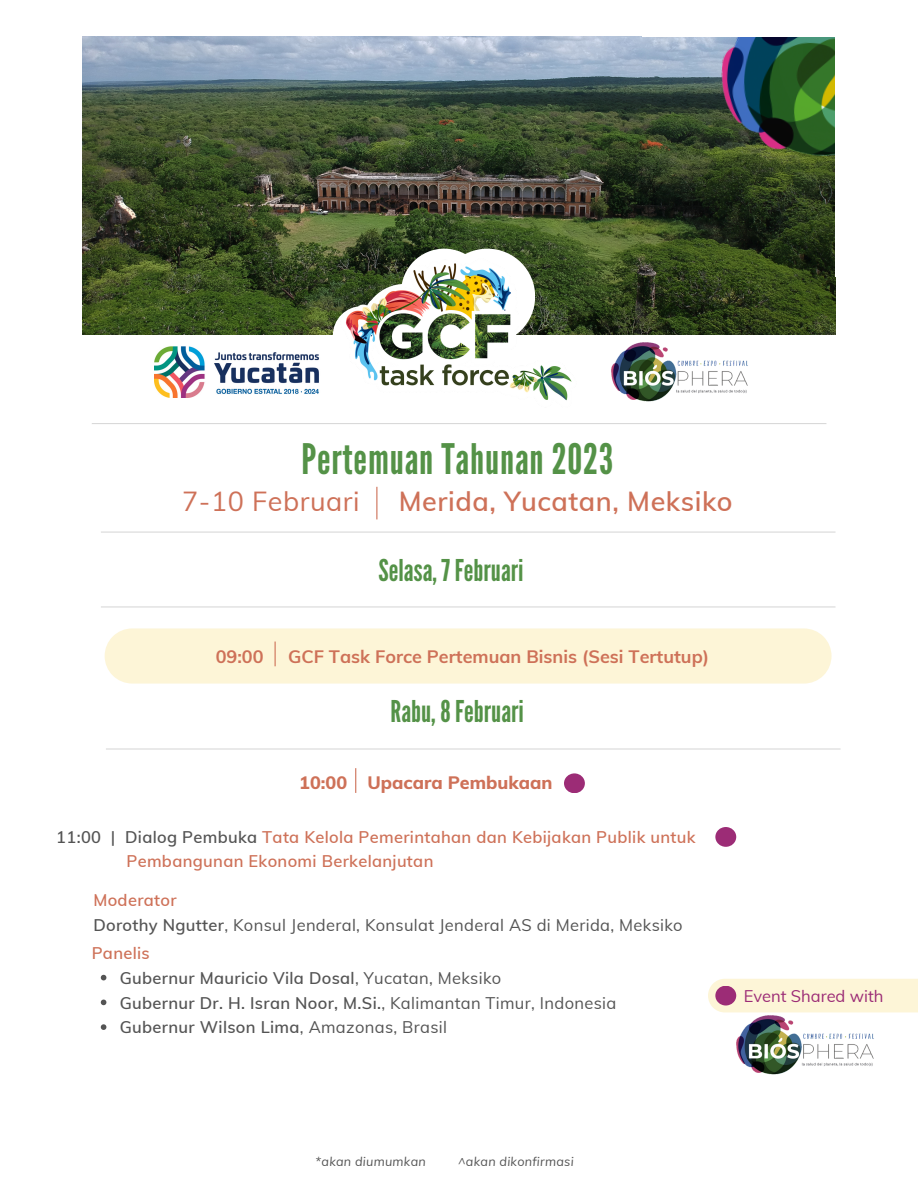
<style>
.page{position:relative;width:918px;height:1188px;background:#fff}
.page>*{position:absolute;margin:0;border:0;box-sizing:border-box;transform-origin:0 0}
.t1{font:42px "League Gothic";letter-spacing:.02em;color:#549247}
.t2{font:30px "League Gothic";color:#549247}
.t3{font:600 27px "Muli";letter-spacing:.02em;color:#ce7158}
.t4{font:27px "Muli";letter-spacing:.02em;color:#ce7158}
.t5{font:700 18px "Muli";color:#ce7158}
.t6{font:800 18px "Muli";color:#ce7158}
.t7{font:600 16.5px/24.8px "Muli";letter-spacing:.02em;color:#545454}
.t8{font:600 16.5px "Muli";letter-spacing:.02em;color:#ce7158}
.t9{font:16.5px/24.8px "Muli";letter-spacing:.02em;color:#545454}
.t10{font:16.5px "Muli";color:#9c2c76}
.t11{font:italic 12.6px "Muli";letter-spacing:.02em;color:#545454}
.s1{color:#545454}
.s2{font-weight:600;color:#ce7158}
.s3{font-weight:600}
.s4{font-weight:400}
</style>
<div class="page">
<hr style="left:92px;top:423px;width:734px;height:1px;background:#d9d9d9">
<svg style="left:355px;top:768px;width:1px;height:25px"></svg>
<img style="left:83px;top:37px;width:752px;height:298px">
<hr style="left:101px;top:532px;width:735px;height:1px;background:#d9d9d9">
<img style="left:629px;top:36px;width:17px;height:159px">
<img style="left:646px;top:37px;width:189px;height:163px">
<div style="left:643px;top:0;width:275px;height:37px;background:#fff"></div>
<hr style="left:376px;top:487px;width:1px;height:32px;background:#ce7158">
<hr style="left:101px;top:606px;width:735px;height:2px;background:#d9d9d9">
<hr style="left:106px;top:748px;width:735px;height:2px;background:#d9d9d9">
<div style="left:564px;top:773px;width:21px;height:20px;background:#9c2c76;border-radius:50%"></div>
<div style="left:715px;top:827px;width:21px;height:20px;background:#9c2c76;border-radius:50%"></div>
<img style="left:322px;top:239px;width:274px;height:162px">
<img style="left:611px;top:342px;width:137px;height:60px">
<div style="left:708px;top:979px;width:210px;height:33px;background:#fdf5d7"></div>
<div style="left:715px;top:986px;width:21px;height:20px;background:#9c2c76;border-radius:50%"></div>
<img style="left:731px;top:1012px;width:145px;height:63px">
<img style="left:155px;top:341px;width:193px;height:56px">
<div style="left:105px;top:628px;width:727px;height:56px;background:#fdf5d7"></div>
<svg style="left:101px;top:975px;width:5px;height:5px"></svg>
<svg style="left:101px;top:1000px;width:5px;height:5px"></svg>
<svg style="left:101px;top:1024px;width:5px;height:6px"></svg>
<h1 class="t1" style="left:301px;top:435px;width:313px">Pertemuan Tahunan 2023</h1>
<h3 class="t4" style="left:182px;top:484px;width:179px">7-10 Februari</h3>
<h3 class="t3" style="left:399px;top:484px;width:335px">Merida, Yucatan, Meksiko</h3>
<h2 class="t2" style="left:378px;top:553px;width:147px">Selasa, 7 Februari</h2>
<p class="t5" style="left:216px;top:645px;width:49px">09:00</p>
<p class="t5" style="left:288px;top:645px;width:423px">GCF Task Force Pertemuan Bisnis (Sesi Tertutup)</p>
<h2 class="t2" style="left:391px;top:694px;width:135px">Rabu,8Februari</h2>
<p class="t6" style="left:299px;top:771px;width:255px">10:00 Upacara Pembukaan</p>
<p class="t8" style="left:56px;top:826px;width:641px"><span class="s1">11:00 | Dialog Pembuka</span> Tata Kelola Pemerintahan dan Kebijakan Publik untuk</p>
<p class="t8" style="left:126px;top:851px;width:308px">Pembangunan Ekonomi Berkelanjutan</p>
<p class="t9" style="left:93px;top:888px;width:591px"><span class="s2">Moderator<br></span><span class="s3">Dorothy Ngutter</span>, Konsul Jenderal, Konsulat Jenderal AS di Merida, Meksiko</p>
<p class="t7" style="left:120px;top:965px;width:498px">Gubernur Mauricio Vila Dosal<span class="s4">, Yucatan, Meksiko<br></span>Gubernur Dr. H. Isran Noor, M.Si.<span class="s4">, Kalimantan Timur, Indonesia<br></span>Gubernur Wilson Lima<span class="s4">, Amazonas, Brasil</span></p>
<p class="t8" style="left:92px;top:942px;width:60px">Panelis</p>
<p class="t10" style="left:744px;top:985px;width:141px">Event Shared with</p>
<p class="t11" style="left:316px;top:1153px;width:112px">*akan diumumkan</p>
<p class="t11" style="left:458px;top:1153px;width:117px">^akan dikonfirmasi</p>
</div>
